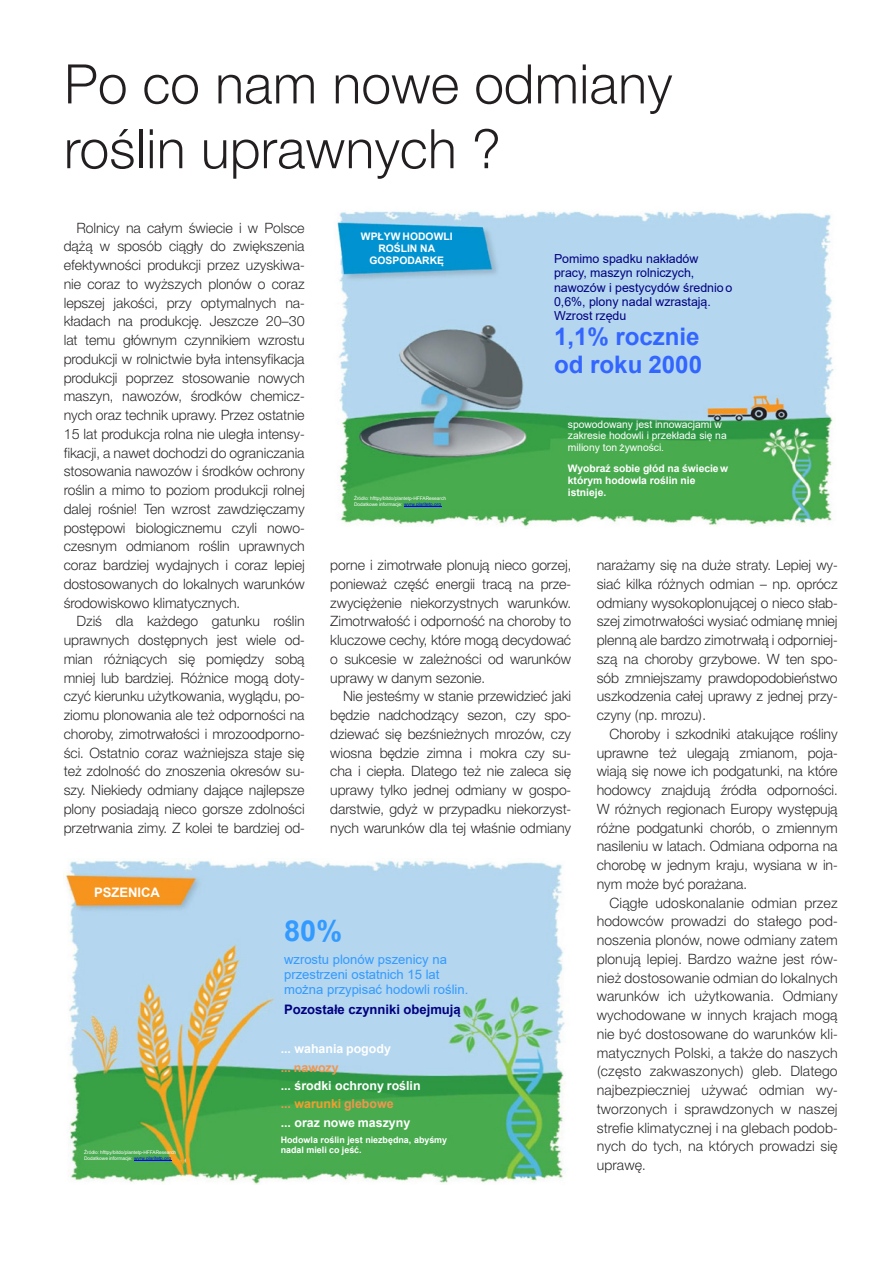
<style>
.page{position:relative;width:893px;height:1263px;background:#fff}
.page>*{position:absolute;margin:0;border:0;box-sizing:border-box;transform-origin:0 0}
.t1{font:54px/64.8px "Switzer EFN Light";color:#231f20}
.t2{font:700 28.95px "Arial";color:#339aff}
.t3{font:700 24.15px/28.2px "Arial";color:#3365ff}
.t4{font:14.1px/18.8px "Switzer EFN Light";letter-spacing:-.01em;color:#231f20;text-align:justify}
.t5{font:13.05px/15.1px "Arial";color:#339aff}
.t6{font:700 13.05px "Arial";letter-spacing:-.005em;color:#000080}
.t7{font:700 13.05px "Arial";letter-spacing:-.005em;color:#fff}
.t8{font:12.45px/14.1px "Arial";color:#000080}
.t9{font:700 12.45px/18.3px "Arial";color:#fff}
.t10{font:700 12.45px "Arial";letter-spacing:-.005em;color:#f0964d}
.t11{font:700 10.35px/12px "Arial";color:#fff;text-align:center}
.t12{font:10.35px/11.7px "Arial";letter-spacing:-.005em;color:#fff}
.t13{font:700 9px "Arial";letter-spacing:-.005em;color:#fff}
.t14{font:4.8px/5.6px "Arial";letter-spacing:-.01em;color:#fff}
.s1{color:#00f}
.s2{color:#f0964d}
.s3{color:#f09d2e}
</style>
<div class="page">
<img style="left:337px;top:211px;width:497px;height:316px">
<hr style="left:404px;top:506px;width:37px;height:1px;background:#00f">
<img style="left:65px;top:858px;width:500px;height:326px">
<hr style="left:134px;top:1160px;width:37px;height:1px;background:#00f">
<h1 class="t1" style="left:64px;top:53px;width:610px">Po co nam nowe odmiany roślin uprawnych ?</h1>
<p class="t4" style="left:64px;top:218px;width:242px;text-indent:13px">Rolnicy na całym świecie i w Polsce dążą w sposób ciągły do zwiększenia efektywności produkcji przez uzyskiwa&shy;nie coraz to wyższych plonów o coraz lepszej jakości, przy optymalnych na&shy;kładach na produkcję. Jeszcze 20–30 lat temu głównym czynnikiem wzrostu produkcji w rolnictwie była intensyfikacja produkcji poprzez stosowanie nowych maszyn, nawozów, środków chemicz&shy;nych oraz technik uprawy. Przez ostatnie 15 lat produkcja rolna nie uległa intensy&shy;fikacji, a nawet dochodzi do ograniczania stosowania nawozów i środków ochrony roślin a mimo to poziom produkcji rolnej dalej rośnie! Ten wzrost zawdzięczamy postępowi biologicznemu czyli nowo&shy;czesnym odmianom roślin uprawnych coraz bardziej wydajnych i coraz lepiej dostosowanych do lokalnych warunków środowiskowo klimatycznych.</p>
<p class="t4" style="left:64px;top:612px;width:242px;text-indent:13px">Dziś dla każdego gatunku roślin uprawnych dostępnych jest wiele od&shy;mian różniących się pomiędzy sobą mniej lub bardziej. Różnice mogą doty&shy;czyć kierunku użytkowania, wyglądu, po&shy;ziomu plonowania ale też odporności na choroby, zimotrwałości i mrozoodporno&shy;ści. Ostatnio coraz ważniejsza staje się też zdolność do znoszenia okresów su&shy;szy. Niekiedy odmiany dające najlepsze plony posiadają nieco gorsze zdolności przetrwania zimy. Z kolei te bardziej od-</p>
<p class="t11" style="left:361px;top:231px;width:93px">WPŁYW HODOWLI<br>ROŚLIN NA<br>GOSPODARKĘ</p>
<p class="t8" style="left:554px;top:251px;width:180px">Pomimo spadku nakładów pracy, maszyn rolniczych, nawozów i pestycydów średnioo<br>0,6%, plony nadal wzrastają.<br>Wzrost rzędu</p>
<h3 class="t3" style="left:554px;top:322px;width:150px">1,1% rocznie od roku 2000</h3>
<p class="t12" style="left:568px;top:418px;width:160px">spowodowany jest innowacjami w zakresie hodowli i przekłada się na miliony ton żywności.</p>
<p class="t11" style="left:568px;top:462px;width:162px;text-align:left">Wyobraź sobie głód na świecie w którym hodowla roślin nie istnieje.</p>
<p class="t14" style="left:354px;top:496px;width:94px">Źródło: hfttpy/bitdo/plantetp-HFFAResearch<br>Dodatkowe informacje: <span class="s1">wvrw.plaritetp.org</span></p>
<p class="t4" style="left:330px;top:556px;width:242px">porne i zimotrwałe plonują nieco gorzej, ponieważ część energii tracą na prze&shy;zwyciężenie niekorzystnych warunków.<br>Zimotrwałość i odporność na choroby to kluczowe cechy, które mogą decydować o sukcesie w zależności od warunków uprawy w danym sezonie.</p>
<p class="t4" style="left:330px;top:687px;width:242px;text-indent:13px">Nie jesteśmy w stanie przewidzieć jaki będzie nadchodzący sezon, czy spo&shy;dziewać się bezśnieżnych mrozów, czy wiosna będzie zimna i mokra czy su&shy;cha i ciepła. Dlatego też nie zaleca się uprawy tylko jednej odmiany w gospo&shy;darstwie, gdyż w przypadku niekorzyst&shy;nych warunków dla tej właśnie odmiany</p>
<p class="t4" style="left:597px;top:556px;width:242px">narażamy się na duże straty. Lepiej wy&shy;siać kilka różnych odmian – np. oprócz odmiany wysokoplonującej o nieco słab&shy;szej zimotrwałości wysiać odmianę mniej plenną ale bardzo zimotrwałą i odporniej&shy;szą na choroby grzybowe. W ten spo&shy;sób zmniejszamy prawdopodobieństwo uszkodzenia całej uprawy z jednej przy&shy;czyny (np. mrozu).</p>
<p class="t4" style="left:597px;top:725px;width:242px;text-indent:13px">Choroby i szkodniki atakujące rośliny uprawne też ulegają zmianom, poja&shy;wiają się nowe ich podgatunki, na które hodowcy znajdują źródła odporności.<br>W różnych regionach Europy występują różne podgatunki chorób, o zmiennym nasileniu w latach. Odmiana odporna na chorobę w jednym kraju, wysiana w in&shy;nym może być porażana.</p>
<p class="t4" style="left:597px;top:893px;width:242px;text-indent:13px">Ciągłe udoskonalanie odmian przez hodowców prowadzi do stałego pod&shy;noszenia plonów, nowe odmiany zatem plonują lepiej. Bardzo ważne jest rów&shy;nież dostosowanie odmian do lokalnych warunków ich użytkowania. Odmiany wychodowane w innych krajach mogą nie być dostosowane do warunków kli&shy;matycznych Polski, a także do naszych (często zakwaszonych) gleb. Dlatego najbezpieczniej używać odmian wy&shy;tworzonych i sprawdzonych w naszej strefie klimatycznej i na glebach podob&shy;nych do tych, na których prowadzi się uprawę.</p>
<p class="t7" style="left:94px;top:883px;width:67px">PSZENICA</p>
<h2 class="t2" style="left:284px;top:910px;width:59px">80%</h2>
<p class="t5" style="left:284px;top:952px;width:186px">wzrostu plonów pszenicy na przestrzeni ostatnich 15 lat można przypisać hodowli roślin.</p>
<p class="t6" style="left:284px;top:1000px;width:178px">Pozostałe czynniki obejmują</p>
<p class="t9" style="left:281px;top:1040px;width:112px">... wahania pogody</p>
<p class="t10" style="left:281px;top:1058px;width:59px">... nawozy</p>
<p class="t9" style="left:281px;top:1076px;width:141px">... środki ochrony roślin <span class="s2">...</span> <span class="s3">warunki</span> <span class="s2">glebowe<br></span>... oraz nowe maszyny</p>
<p class="t13" style="left:281px;top:1133px;width:168px">Hodowla roślin jest niezbędna, abyśmy</p>
<p class="t14" style="left:84px;top:1149px;width:94px">Źródło: hfttpy/bitdo/plantetp-HFFAResearch</p>
<p class="t13" style="left:281px;top:1143px;width:82px">nadal mieli co jeść.</p>
<p class="t14" style="left:84px;top:1155px;width:88px">Dodatkowe informacje: <span class="s1">wvrw.plaritetp.org</span></p>
</div>
